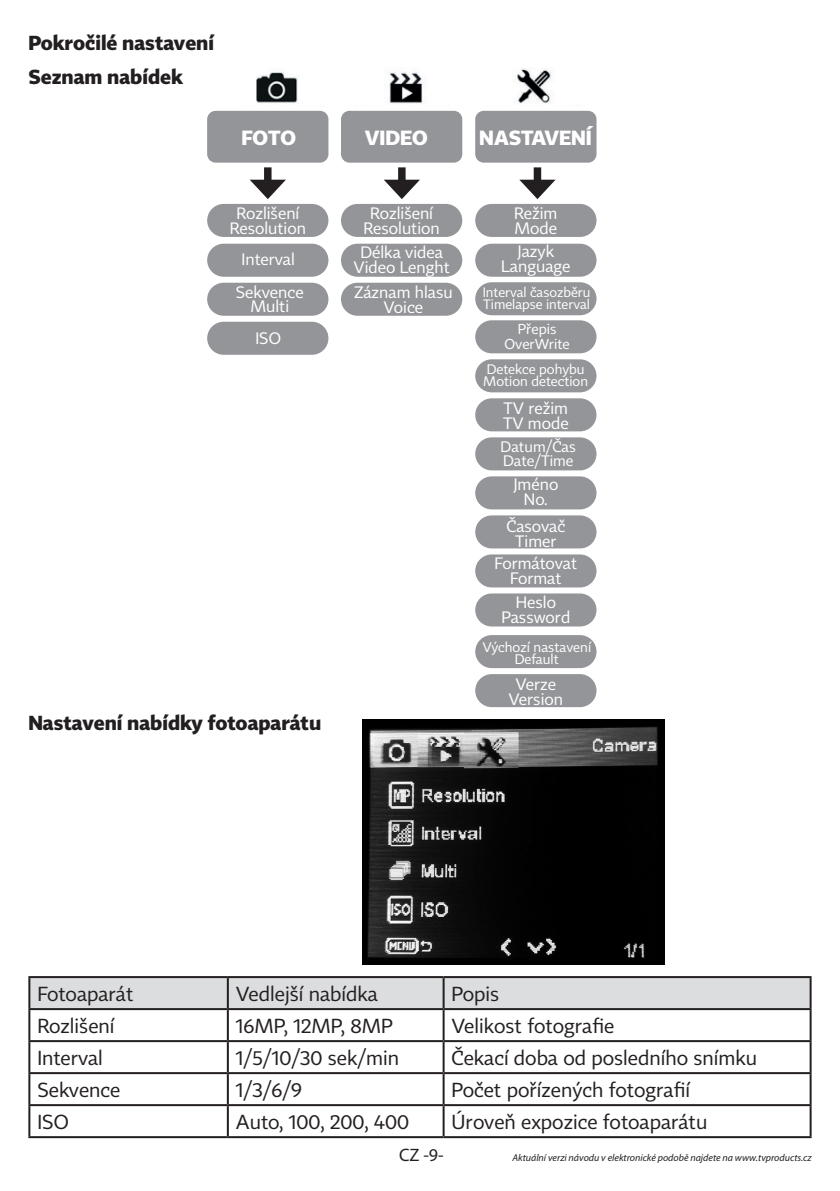
<style>
.page{position:relative;width:840px;height:1191px;background:#fff}
.page>*{position:absolute;margin:0;border:0;box-sizing:border-box;transform-origin:0 0}
.t1{font:700 20.2px "Tabac Sans";color:#fff}
.text_vlevo{font:20px "Tabac Sans";color:#231f20}
.text_vlevo-2{font:700 20px "Tabac Sans";color:#231f20}
.t2{font:18px "Myriad Pro";color:#231f20}
.t3{font:16.4px "Tabac Sans";color:#fff}
.t4{font:15px "Tabac Sans";color:#fff}
.t5{font:14.2px "Tabac Sans";color:#fff}
.t6{font:13.6px "Tabac Sans";color:#fff}
.t7{font:13.4px "Tabac Sans";color:#fff}
.t8{font:italic 10px "Myriad Pro";color:#231f20}
</style>
<div class="page">
<div style="left:30px;top:978px;width:779px;height:30px;background:#dcdddf"></div>
<hr style="left:28px;top:976px;width:200px;height:2px;background:#231f20">
<hr style="left:28px;top:978px;width:2px;height:30px;background:#231f20">
<hr style="left:228px;top:976px;width:215px;height:2px;background:#231f20">
<hr style="left:227px;top:978px;width:2px;height:30px;background:#231f20">
<hr style="left:443px;top:976px;width:368px;height:2px;background:#231f20">
<hr style="left:442px;top:978px;width:2px;height:30px;background:#231f20">
<hr style="left:809px;top:978px;width:2px;height:30px;background:#231f20">
<hr style="left:28px;top:1008px;width:200px;height:2px;background:#231f20">
<hr style="left:28px;top:1010px;width:2px;height:30px;background:#231f20">
<hr style="left:228px;top:1008px;width:215px;height:2px;background:#231f20">
<hr style="left:227px;top:1010px;width:2px;height:30px;background:#231f20">
<hr style="left:443px;top:1008px;width:368px;height:2px;background:#231f20">
<hr style="left:442px;top:1010px;width:2px;height:30px;background:#231f20">
<hr style="left:809px;top:1010px;width:2px;height:30px;background:#231f20">
<hr style="left:28px;top:1040px;width:200px;height:2px;background:#231f20">
<hr style="left:28px;top:1042px;width:2px;height:30px;background:#231f20">
<hr style="left:228px;top:1040px;width:215px;height:2px;background:#231f20">
<hr style="left:227px;top:1042px;width:2px;height:30px;background:#231f20">
<hr style="left:443px;top:1040px;width:368px;height:2px;background:#231f20">
<hr style="left:442px;top:1042px;width:2px;height:30px;background:#231f20">
<hr style="left:809px;top:1042px;width:2px;height:30px;background:#231f20">
<hr style="left:28px;top:1072px;width:200px;height:2px;background:#231f20">
<hr style="left:28px;top:1074px;width:2px;height:30px;background:#231f20">
<hr style="left:228px;top:1072px;width:215px;height:2px;background:#231f20">
<hr style="left:227px;top:1074px;width:2px;height:30px;background:#231f20">
<hr style="left:443px;top:1072px;width:368px;height:2px;background:#231f20">
<hr style="left:442px;top:1074px;width:2px;height:30px;background:#231f20">
<hr style="left:809px;top:1074px;width:2px;height:30px;background:#231f20">
<hr style="left:28px;top:1104px;width:200px;height:2px;background:#231f20">
<hr style="left:28px;top:1106px;width:2px;height:30px;background:#231f20">
<hr style="left:228px;top:1104px;width:215px;height:2px;background:#231f20">
<hr style="left:227px;top:1106px;width:2px;height:30px;background:#231f20">
<hr style="left:443px;top:1104px;width:368px;height:2px;background:#231f20">
<hr style="left:442px;top:1106px;width:2px;height:30px;background:#231f20">
<hr style="left:809px;top:1106px;width:2px;height:30px;background:#231f20">
<hr style="left:28px;top:1136px;width:200px;height:2px;background:#231f20">
<hr style="left:228px;top:1136px;width:215px;height:2px;background:#231f20">
<hr style="left:443px;top:1136px;width:368px;height:2px;background:#231f20">
<div style="left:207px;top:111px;width:121px;height:52px;background:#939598;border-radius:8px"></div>
<div style="left:207px;top:204px;width:121px;height:33px;background:#939598;border-radius:17px"></div>
<div style="left:207px;top:244px;width:121px;height:33px;background:#939598;border-radius:17px"></div>
<div style="left:207px;top:283px;width:121px;height:33px;background:#939598;border-radius:17px"></div>
<div style="left:207px;top:322px;width:121px;height:33px;background:#939598;border-radius:17px"></div>
<div style="left:341px;top:204px;width:121px;height:33px;background:#939598;border-radius:17px"></div>
<div style="left:341px;top:244px;width:121px;height:33px;background:#939598;border-radius:17px"></div>
<div style="left:341px;top:283px;width:121px;height:33px;background:#939598;border-radius:17px"></div>
<div style="left:475px;top:204px;width:121px;height:33px;background:#939598;border-radius:17px"></div>
<div style="left:475px;top:244px;width:121px;height:33px;background:#939598;border-radius:17px"></div>
<div style="left:475px;top:320px;width:121px;height:33px;background:#939598;border-radius:17px"></div>
<div style="left:475px;top:359px;width:121px;height:33px;background:#939598;border-radius:17px"></div>
<div style="left:475px;top:398px;width:121px;height:33px;background:#939598;border-radius:17px"></div>
<div style="left:475px;top:437px;width:121px;height:33px;background:#939598;border-radius:17px"></div>
<div style="left:475px;top:476px;width:121px;height:33px;background:#939598;border-radius:17px"></div>
<div style="left:475px;top:515px;width:121px;height:33px;background:#939598;border-radius:17px"></div>
<div style="left:475px;top:554px;width:121px;height:33px;background:#939598;border-radius:17px"></div>
<div style="left:475px;top:593px;width:121px;height:33px;background:#939598;border-radius:17px"></div>
<div style="left:475px;top:635px;width:121px;height:33px;background:#939598;border-radius:17px"></div>
<div style="left:475px;top:674px;width:121px;height:33px;background:#939598;border-radius:17px"></div>
<div style="left:475px;top:282px;width:121px;height:33px;background:#939598;border-radius:17px"></div>
<div style="left:341px;top:111px;width:121px;height:52px;background:#939598;border-radius:8px"></div>
<div style="left:475px;top:111px;width:121px;height:52px;background:#939598;border-radius:8px"></div>
<div style="left:264px;top:167px;width:7px;height:20px;background:#231f20"></div>
<svg style="left:250px;top:180px;width:36px;height:19px"></svg>
<div style="left:398px;top:167px;width:7px;height:20px;background:#231f20"></div>
<svg style="left:384px;top:180px;width:36px;height:19px"></svg>
<div style="left:533px;top:167px;width:8px;height:20px;background:#231f20"></div>
<svg style="left:519px;top:180px;width:36px;height:19px"></svg>
<img style="left:256px;top:68px;width:295px;height:36px">
<img style="left:362px;top:719px;width:301px;height:245px">
<p class="text_vlevo-2" style="left:28px;top:30px;width:187px">Pokročilé nastavení</p>
<p class="text_vlevo-2" style="left:28px;top:64px;width:156px">Seznam nabídek</p>
<p class="t1" style="left:241px;top:125px;width:56px">FOTO</p>
<p class="t3" style="left:236px;top:203px;width:64px">Rozlišení</p>
<p class="t3" style="left:230px;top:218px;width:78px">Resolution</p>
<p class="t3" style="left:241px;top:249px;width:55px">Interval</p>
<p class="t3" style="left:236px;top:282px;width:69px">Sekvence</p>
<p class="t3" style="left:250px;top:297px;width:40px">Multi</p>
<p class="t3" style="left:255px;top:329px;width:27px">ISO</p>
<p class="text_vlevo-2" style="left:28px;top:710px;width:294px">Nastavení nabídky fotoaparátu</p>
<p class="t1" style="left:364px;top:125px;width:65px">VIDEO</p>
<p class="t1" style="left:479px;top:125px;width:114px">NASTAVENÍ</p>
<p class="t3" style="left:370px;top:203px;width:64px">Rozlišení</p>
<p class="t3" style="left:363px;top:218px;width:78px">Resolution</p>
<p class="t3" style="left:360px;top:242px;width:84px">Délka videa</p>
<p class="t3" style="left:353px;top:257px;width:98px">Video Lenght</p>
<p class="t3" style="left:354px;top:282px;width:100px">Záznam hlasu</p>
<p class="t3" style="left:383px;top:297px;width:41px">Voice</p>
<p class="t3" style="left:514px;top:203px;width:45px">Režim</p>
<p class="t3" style="left:514px;top:218px;width:44px">Mode</p>
<p class="t3" style="left:517px;top:241px;width:38px">Jazyk</p>
<p class="t3" style="left:501px;top:256px;width:71px">Language</p>
<p class="t7" style="left:482px;top:284px;width:109px">Interval časozběru</p>
<p class="t7" style="left:483px;top:296px;width:108px">Timelapse interval</p>
<p class="t5" style="left:517px;top:320px;width:40px">Přepis</p>
<p class="t5" style="left:504px;top:335px;width:67px">OverWrite</p>
<p class="t6" style="left:486px;top:360px;width:99px">Detekce pohybu</p>
<p class="t6" style="left:483px;top:373px;width:106px">Motion detection</p>
<p class="t3" style="left:503px;top:398px;width:66px">TV režim</p>
<p class="t3" style="left:502px;top:413px;width:67px">TV mode</p>
<p class="t4" style="left:500px;top:438px;width:77px">Datum/Čas</p>
<p class="t4" style="left:503px;top:451px;width:72px">Date/Time</p>
<p class="t3" style="left:513px;top:475px;width:46px">Jméno</p>
<p class="t3" style="left:523px;top:489px;width:25px">No.</p>
<p class="t3" style="left:506px;top:516px;width:60px">Časovač</p>
<p class="t3" style="left:515px;top:531px;width:43px">Timer</p>
<p class="t3" style="left:494px;top:554px;width:84px">Formátovat</p>
<p class="t3" style="left:510px;top:568px;width:53px">Format</p>
<p class="t3" style="left:515px;top:593px;width:42px">Heslo</p>
<p class="t3" style="left:501px;top:607px;width:70px">Password</p>
<p class="t6" style="left:482px;top:639px;width:110px">Výchozí nastavení</p>
<p class="t6" style="left:514px;top:651px;width:46px">Default</p>
<p class="t3" style="left:515px;top:674px;width:42px">Verze</p>
<p class="t3" style="left:508px;top:689px;width:56px">Version</p>
<p class="text_vlevo" style="left:37px;top:982px;width:98px">Fotoaparát</p>
<p class="text_vlevo" style="left:236px;top:982px;width:143px">Vedlejší nabídka</p>
<p class="text_vlevo" style="left:451px;top:982px;width:49px">Popis</p>
<p class="text_vlevo" style="left:37px;top:1014px;width:79px">Rozlišení</p>
<p class="text_vlevo" style="left:236px;top:1014px;width:158px">16MP, 12MP, 8MP</p>
<p class="text_vlevo" style="left:451px;top:1014px;width:164px">Velikost fotografie</p>
<p class="text_vlevo" style="left:37px;top:1046px;width:67px">Interval</p>
<p class="text_vlevo" style="left:236px;top:1046px;width:165px">1/5/10/30 sek/min</p>
<p class="text_vlevo" style="left:451px;top:1046px;width:307px">Čekací doba od posledního snímku</p>
<p class="text_vlevo" style="left:37px;top:1078px;width:84px">Sekvence</p>
<p class="text_vlevo" style="left:236px;top:1078px;width:68px">1/3/6/9</p>
<p class="text_vlevo" style="left:451px;top:1078px;width:240px">Počet pořízených fotografií</p>
<p class="text_vlevo" style="left:37px;top:1110px;width:33px">ISO</p>
<p class="text_vlevo" style="left:236px;top:1110px;width:175px">Auto, 100, 200, 400</p>
<p class="text_vlevo" style="left:451px;top:1110px;width:257px">Úroveň expozice fotoaparátu</p>
<p class="t2" style="left:399px;top:1143px;width:46px">CZ -9-</p>
<p class="t8" style="left:512px;top:1151px;width:300px">Aktuální verzi návodu v elektronické podobě najdete na www.tvproducts.cz</p>
</div>
